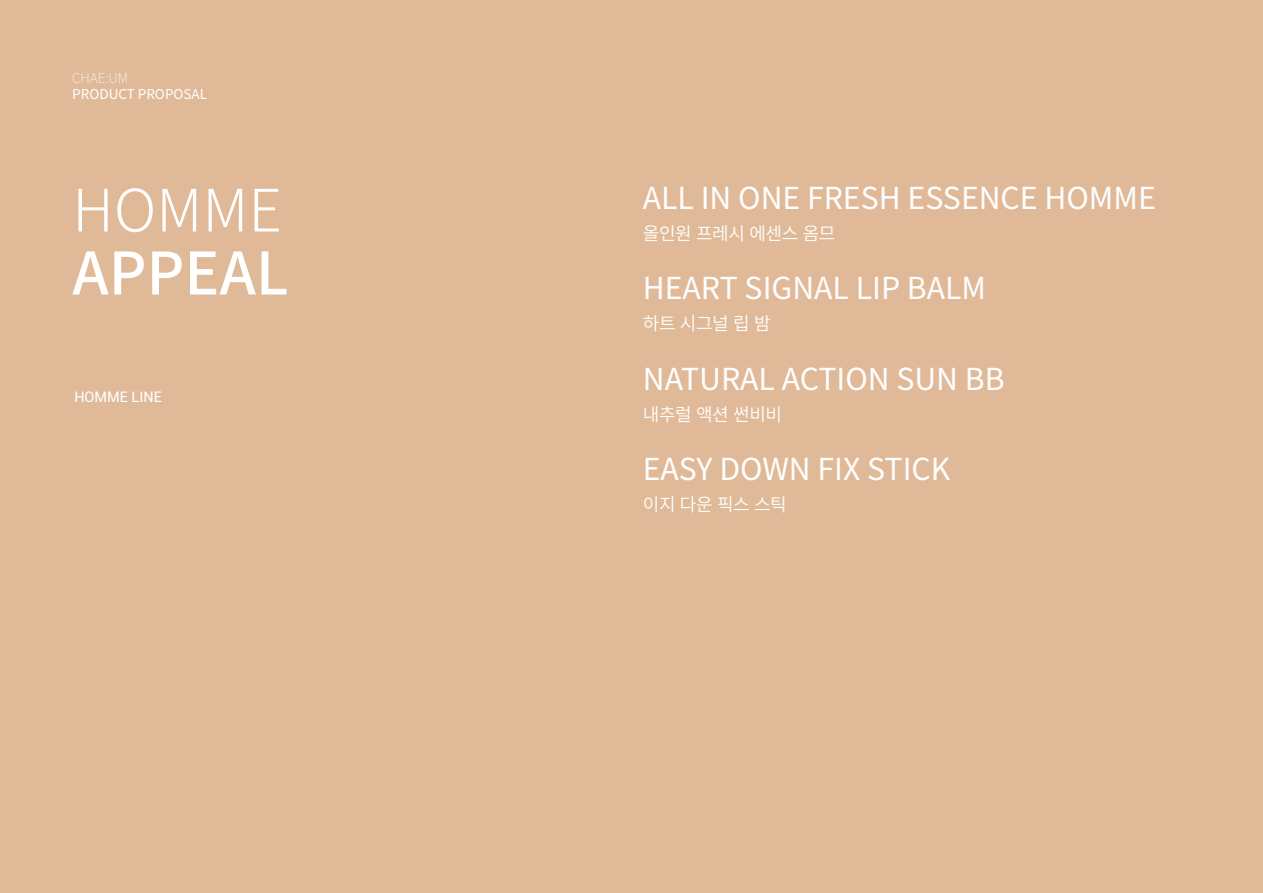
<style>
.page{position:relative;width:1263px;height:893px;background:#e0ba98}
.page>*{position:absolute;margin:0;border:0;box-sizing:border-box;transform-origin:0 0}
.t1{font:500 58.5px "Noto Sans CJ Kjp";color:#fff}
.t2{font:300 58.5px "Noto Sans CJ Kjp";color:#fff}
.t3{font:30.3px "Noto Sans CJ Kjp";color:#fff}
.t4{font:600 18px "Noto Sans CJ Kjp";letter-spacing:-.02em;color:#fff}
.t5{font:14.55px "Roboto";color:#fff}
.t6{font:13.5px "Noto Sans CJ Kjp";color:#fff}
.t7{font:100 13.5px "Noto Sans CJ Kjp";color:#fff}
</style>
<div class="page">
<p class="t7" style="left:72px;top:70px;width:57px">CHAE:UM</p>
<p class="t6" style="left:72px;top:87px;width:136px">PRODUCT PROPOSAL</p>
<h1 class="t2" style="left:72px;top:177px;width:211px">HOMME</h1>
<h1 class="t1" style="left:72px;top:240px;width:218px">APPEAL</h1>
<p class="t5" style="left:74px;top:387px;width:89px">HOMME LINE</p>
<p class="t3" style="left:643px;top:181px;width:514px">ALL I N ONE FRESH ESSENCE HOMME</p>
<p class="t4" style="left:643px;top:223px;width:194px">올인원 프레시 에센스 옴므</p>
<p class="t3" style="left:643px;top:271px;width:345px">HEART SI GNAL LI P BALM</p>
<p class="t4" style="left:643px;top:314px;width:129px">하트 시그널 립 밤</p>
<p class="t3" style="left:643px;top:362px;width:363px">NATURAL ACTION SUN BB</p>
<p class="t4" style="left:643px;top:404px;width:141px">내추럴 액션 썬비비</p>
<p class="t3" style="left:643px;top:452px;width:309px">EASY DOWN FIX STI CK</p>
<p class="t4" style="left:643px;top:494px;width:146px">이지 다운 픽스 스틱</p>
</div>
